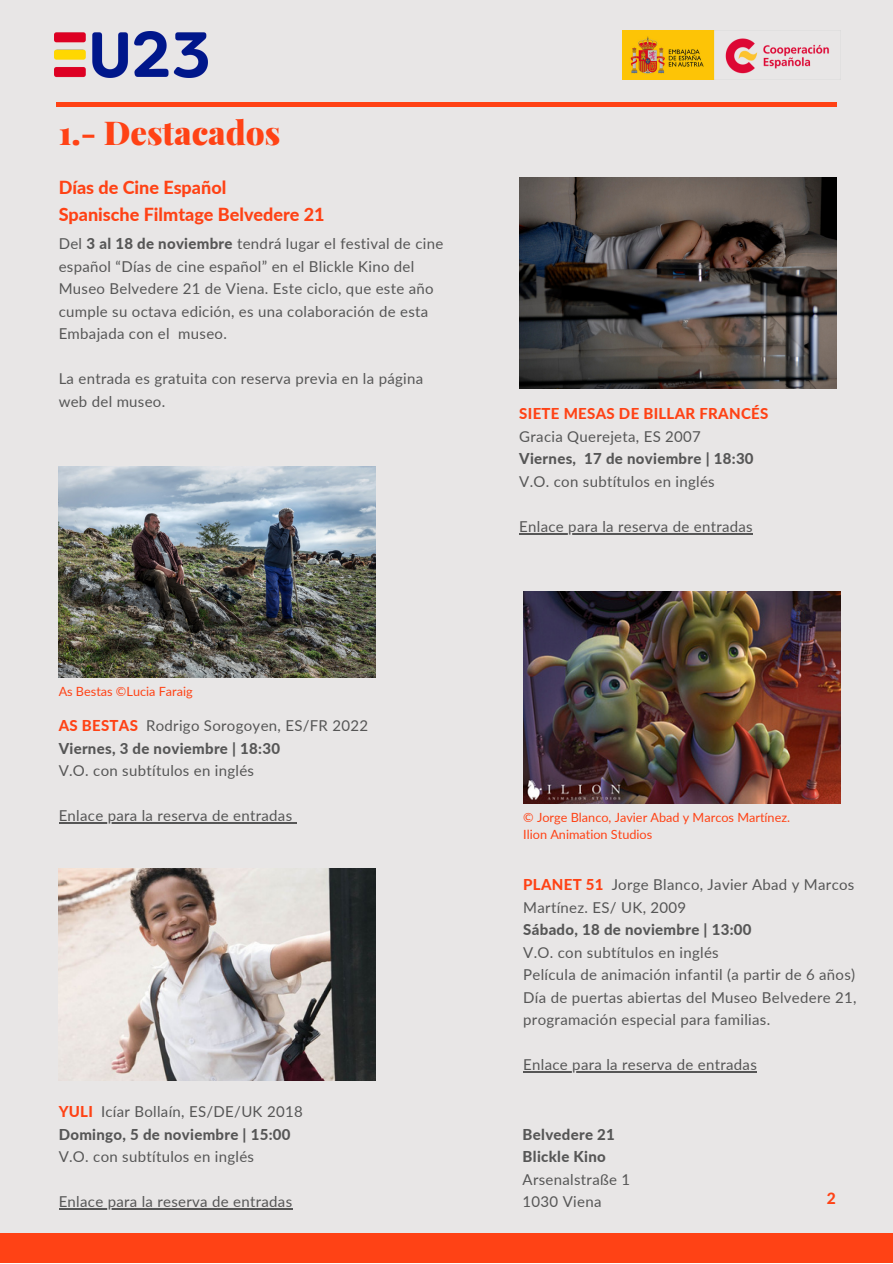
<style>
.page{position:relative;width:893px;height:1264px;background:#fff}
.page>*{position:absolute;margin:0;border:0;box-sizing:border-box;transform-origin:0 0}
.t1{font:900 33px "Playfair Display";color:#ff4215}
.t2{font:800 18px "Lato";color:#ff4215}
.t3{font:800 15.6px "Lato";color:#ff4215}
.t4{font:15px/22.5px "Lato";letter-spacing:.02em;color:#565656}
.t5{font:800 15px "Lato";letter-spacing:.02em;color:#565656}
.t6{font:800 15px "Lato";letter-spacing:.02em;color:#ff4215}
.t7{font:12.6px "Lato";color:#ff4215}
.s1{font-weight:800}
.s2{font-weight:800;color:#ff4215}
</style>
<div class="page">
<div style="left:0;top:0;width:892px;height:1262px;background:#e8e6e6"></div>
<div style="left:0;top:1233px;width:892px;height:29px;background:#ff4215"></div>
<hr style="left:56px;top:102px;width:780px;height:4px;background:#ff4215">
<img style="left:622px;top:30px;width:207px;height:50px">
<img style="left:55px;top:32px;width:153px;height:46px">
<img style="left:59px;top:466px;width:317px;height:212px">
<hr style="left:59px;top:822px;width:233px;height:1px;background:#565656">
<img style="left:59px;top:868px;width:317px;height:212px">
<hr style="left:59px;top:1208px;width:233px;height:1px;background:#565656">
<img style="left:519px;top:177px;width:317px;height:212px">
<hr style="left:519px;top:533px;width:234px;height:1px;background:#565656">
<img style="left:523px;top:591px;width:317px;height:212px">
<hr style="left:523px;top:1071px;width:234px;height:1px;background:#565656">
<p class="t1" style="left:59px;top:110px;width:223px">1.- Destacados</p>
<p class="t2" style="left:59px;top:176px;width:169px">Días de Cine Español</p>
<p class="t2" style="left:59px;top:203px;width:267px">Spanische Filmtage Belvedere 21</p>
<p class="t4" style="left:59px;top:232px;width:386px">Del <span class="s1">3 al 18 de noviembre</span> tendrá lugar el festival de cine español “Días de cine español” en el Blickle Kino del Museo Belvedere 21 de Viena. Este ciclo, que este año cumple su octava edición, es una colaboración de esta Embajada con el museo.</p>
<p class="t4" style="left:59px;top:367px;width:366px">La entrada es gratuita con reserva previa en la página web del museo.</p>
<p class="t7" style="left:59px;top:683px;width:136px">As Bestas ©Lucia Faraig</p>
<p class="t4" style="left:59px;top:714px;width:311px"><span class="s2">AS BESTAS</span> Rodrigo Sorogoyen, ES/FR 2022</p>
<p class="t5" style="left:59px;top:738px;width:223px">Viernes, 3 de noviembre | 18:30</p>
<p class="t4" style="left:59px;top:759px;width:197px">V.O. con subtítulos en inglés</p>
<p class="t4" style="left:59px;top:804px;width:235px">Enlace para la reserva de entradas</p>
<p class="t4" style="left:59px;top:1100px;width:245px"><span class="s2">YULI</span> Icíar Bollaín, ES/DE/UK 2018</p>
<p class="t5" style="left:59px;top:1124px;width:233px">Domingo, 5 de noviembre | 15:00</p>
<p class="t4" style="left:59px;top:1145px;width:197px">V.O. con subtítulos en inglés</p>
<p class="t4" style="left:59px;top:1190px;width:235px">Enlace para la reserva de entradas</p>
<p class="t6" style="left:519px;top:404px;width:250px">SIETE MESAS DE BILLAR FRANCÉS</p>
<p class="t4" style="left:519px;top:425px;width:183px">Gracia Querejeta, ES 2007</p>
<p class="t5" style="left:519px;top:449px;width:236px">Viernes, 17 de noviembre | 18:30</p>
<p class="t4" style="left:519px;top:470px;width:197px">V.O. con subtítulos en inglés</p>
<p class="t4" style="left:519px;top:515px;width:235px">Enlace para la reserva de entradas</p>
<p class="t7" style="left:523px;top:809px;width:268px">© Jorge Blanco, Javier Abad y Marcos Martínez.</p>
<p class="t7" style="left:523px;top:826px;width:130px">Ilion Animation Studios</p>
<p class="t4" style="left:523px;top:873px;width:332px"><span class="s2">PLANET 51</span> Jorge Blanco, Javier Abad y Marcos<br>Martínez. ES/ UK, 2009</p>
<p class="t5" style="left:523px;top:920px;width:230px">Sábado, 18 de noviembre | 13:00</p>
<p class="t4" style="left:523px;top:940px;width:197px">V.O. con subtítulos en inglés</p>
<p class="t4" style="left:523px;top:963px;width:333px">Película de animación infantil (a partir de 6 años)</p>
<p class="t4" style="left:523px;top:985px;width:335px">Día de puertas abiertas del Museo Belvedere 21, programación especial para familias.</p>
<p class="t4" style="left:523px;top:1053px;width:235px">Enlace para la reserva de entradas</p>
<p class="t5" style="left:522px;top:1124px;width:94px">Belvedere 21</p>
<p class="t5" style="left:522px;top:1147px;width:85px">Blickle Kino</p>
<p class="t4" style="left:522px;top:1167px;width:109px">Arsenalstraße 1</p>
<p class="t4" style="left:522px;top:1190px;width:80px">1030 Viena</p>
<p class="t3" style="left:826px;top:1188px;width:11px">2</p>
</div>
